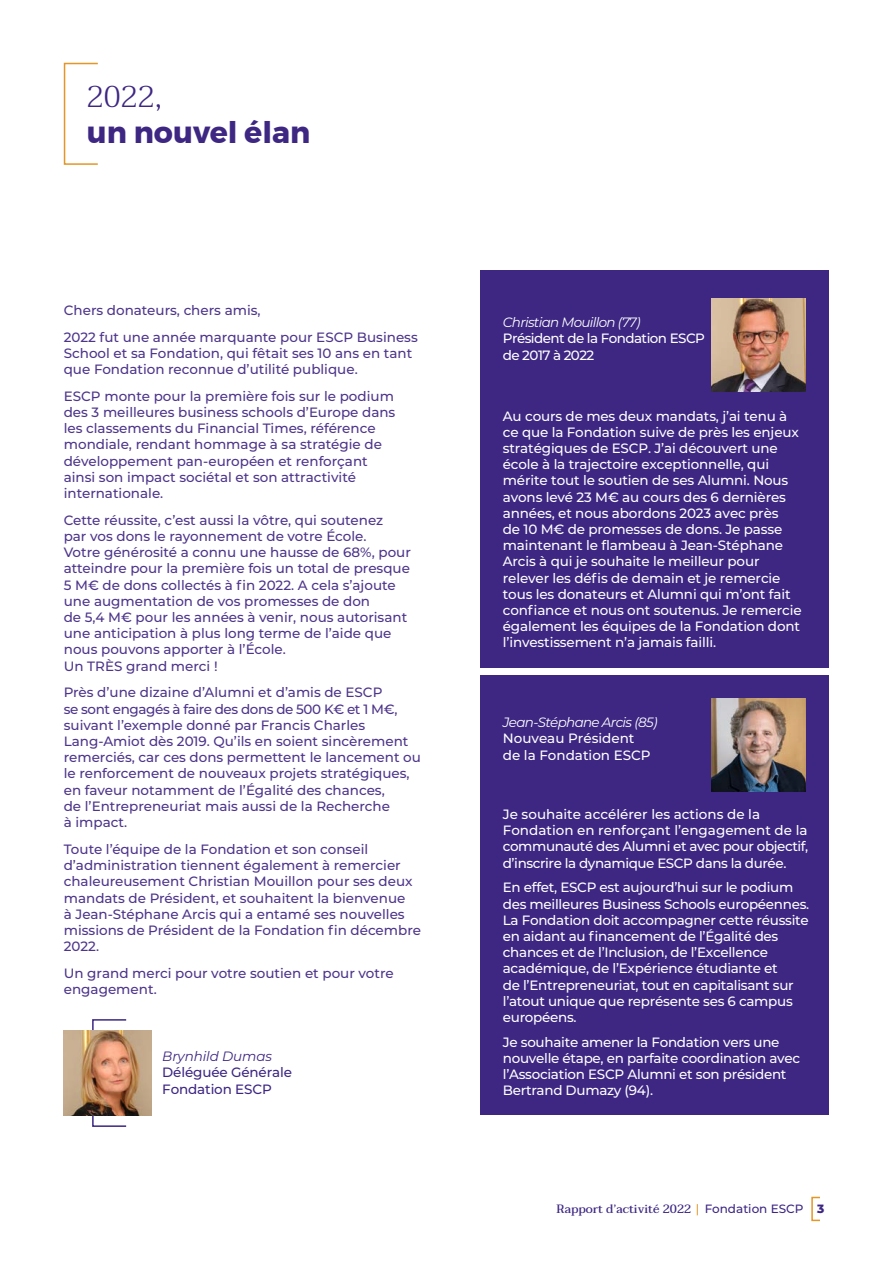
<style>
.page{position:relative;width:893px;height:1263px;background:#fff}
.page>*{position:absolute;margin:0;border:0;box-sizing:border-box;transform-origin:0 0}
.t1{font:700 30px "Montserrat";color:#3d2783}
.t2{font:300 30px "Taviraj";color:#3d2783}
.t3{font:500 13.5px/16.2px "Montserrat";color:#4d358b}
.t4{font:500 13.5px/16.2px "Montserrat";letter-spacing:-.01em;color:#fff}
.t5{font:500 13.5px/16.2px "Montserrat";letter-spacing:-.03em;color:#fff}
.t6{font:italic 13.5px "Montserrat";letter-spacing:-.05em;color:#fff}
.t7{font:500 13.5px/16.5px "Montserrat";letter-spacing:-.04em;color:#fff}
.t8{font:500 13.5px/16.5px "Montserrat";letter-spacing:-.01em;color:#3d2783}
.t9{font:italic 13.5px "Montserrat";letter-spacing:-.01em;color:#3d2783}
.t10{font:500 12px "Taviraj";color:#3d2783}
.s1{font-family:"Montserrat";color:#e49626}
.s2{font-family:"Montserrat"}
.s3{font-family:"Montserrat";font-weight:800}
</style>
<div class="page">
<div style="left:811px;top:1197px;width:10px;height:24px;border:2px solid #e49626"></div>
<div style="left:92px;top:1019px;width:35px;height:108px;border:2px solid #3d2783"></div>
<div style="left:64px;top:63px;width:35px;height:102px;border:2px solid #e49626"></div>
<img style="left:64px;top:1030px;width:87px;height:85px">
<div style="left:480px;top:675px;width:349px;height:440px;background:#3d2783"></div>
<div style="left:480px;top:270px;width:349px;height:397px;background:#3d2783"></div>
<img style="left:711px;top:698px;width:94px;height:94px">
<img style="left:711px;top:298px;width:94px;height:94px">
<h1 class="t2" style="left:87px;top:74px;width:76px">2022,</h1>
<h1 class="t1" style="left:87px;top:108px;width:225px">un nouvel élan</h1>
<p class="t3" style="left:64px;top:296px;width:355px;line-height:26.8px">Chers donateurs, chers amis,<br>2022 fut une année marquante pour ESCP Business</p>
<p class="t3" style="left:64px;top:344px;width:350px">School et sa Fondation, qui fêtait ses 10 ans en tant que Fondation reconnue d’utilité publique.</p>
<p class="t3" style="left:64px;top:387px;width:333px">ESCP monte pour la première fois sur le podium des 3 meilleures business schools d’Europe dans les classements du Financial Times, référence mondiale, rendant hommage à sa stratégie de développement pan-européen et renforçant ainsi son impact sociétal et son attractivité internationale.</p>
<p class="t3" style="left:64px;top:511px;width:349px">Cette réussite, c’est aussi la vôtre, qui soutenez<br>par vos dons le rayonnement de votre École.<br>Votre générosité a connu une hausse de 68%, pour atteindre pour la première fois un total de presque 5 M€ de dons collectés à fin 2022. A cela s’ajoute une augmentation de vos promesses de don<br>de 5,4 M€ pour les années à venir, nous autorisant une anticipation à plus long terme de l’aide que nous pouvons apporter à l’École.<br>Un TRÈS grand merci !</p>
<p class="t3" style="left:64px;top:684px;width:359px">Près d’une dizaine d’Alumni et d’amis de ESCP<br>se sont engagés à faire des dons de 500 K€ et 1 M€, suivant l’exemple donné par Francis Charles Lang-Amiot dès 2019. Qu’ils en soient sincèrement remerciés, car ces dons permettent le lancement ou le renforcement de nouveaux projets stratégiques, en faveur notamment de l’Égalité des chances,<br>de l’Entrepreneuriat mais aussi de la Recherche<br>à impact.</p>
<p class="t3" style="left:64px;top:840px;width:359px">Toute l’équipe de la Fondation et son conseil d’administration tiennent également à remercier chaleureusement Christian Mouillon pour ses deux mandats de Président, et souhaitent la bienvenue<br>à Jean-Stéphane Arcis qui a entamé ses nouvelles missions de Président de la Fondation fin décembre 2022.</p>
<p class="t3" style="left:64px;top:964px;width:331px">Un grand merci pour votre soutien et pour votre engagement.</p>
<p class="t9" style="left:162px;top:1047px;width:111px">Brynhild Dumas</p>
<p class="t8" style="left:162px;top:1064px;width:131px">Déléguée Générale<br>Fondation ESCP</p>
<p class="t6" style="left:503px;top:313px;width:139px">Christian Mouillon (77)</p>
<p class="t7" style="left:503px;top:330px;width:204px">Président de la Fondation ESCP de 2017 à 2022</p>
<p class="t4" style="left:503px;top:407px;width:300px">Au cours de mes deux mandats, j’ai tenu à ce que la Fondation suive de près les enjeux stratégiques de ESCP. J’ai découvert une école à la trajectoire exceptionnelle, qui mérite tout le soutien de ses Alumni. Nous avons levé 23 M€ au cours des 6 dernières années, et nous abordons 2023 avec près<br>de 10 M€ de promesses de dons. Je passe maintenant le flambeau à Jean-Stéphane Arcis à qui je souhaite le meilleur pour relever les défis de demain et je remercie tous les donateurs et Alumni qui m’ont fait confiance et nous ont soutenus. Je remercie également les équipes de la Fondation dont l’investissement n’a jamais failli.</p>
<p class="t6" style="left:503px;top:713px;width:156px">Jean-Stéphane Arcis (85)</p>
<p class="t4" style="left:503px;top:730px;width:149px">Nouveau Président de la Fondation ESCP</p>
<p class="t5" style="left:503px;top:806px;width:307px">Je souhaite accélérer les actions de la Fondation en renforçant l’engagement de la communauté des Alumni et avec pour objectif, d’inscrire la dynamique ESCP dans la durée.</p>
<p class="t4" style="left:503px;top:879px;width:308px">En effet, ESCP est aujourd’hui sur le podium des meilleures Business Schools européennes.<br>La Fondation doit accompagner cette réussite en aidant au financement de l’Égalité des chances et de l’Inclusion, de l’Excellence académique, de l’Expérience étudiante et<br>de l’Entrepreneuriat, tout en capitalisant sur l’atout unique que représente ses 6 campus européens.</p>
<p class="t4" style="left:503px;top:1033px;width:299px">Je souhaite amener la Fondation vers une nouvelle étape, en parfaite coordination avec l’Association ESCP Alumni et son président Bertrand Dumazy (94).</p>
<p class="t10" style="left:556px;top:1199px;width:269px">Rapport d’activité 2022 <span class="s1">|</span> <span class="s2">Fondation ESCP</span> <span class="s3">3</span></p>
</div>
